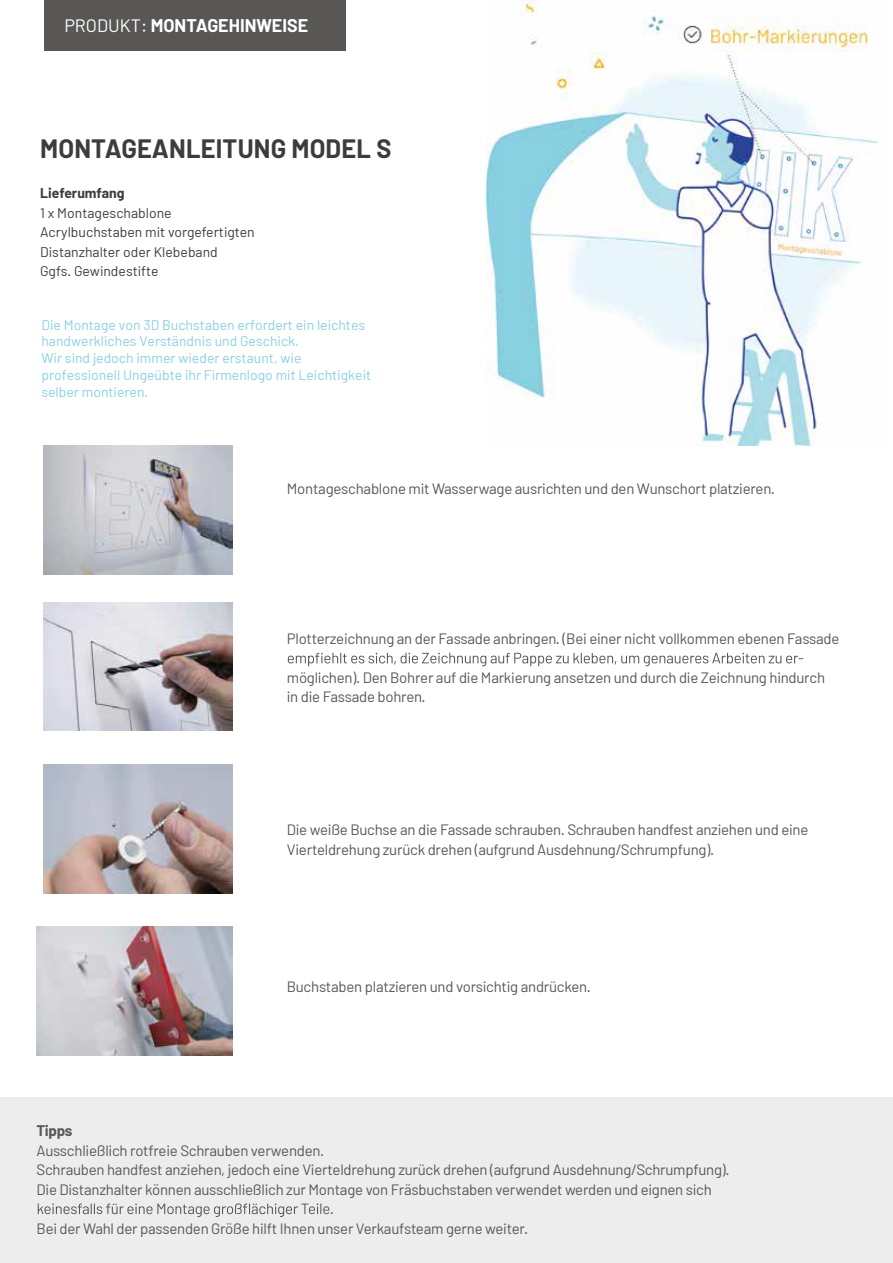
<style>
.page{position:relative;width:893px;height:1263px;background:#fff}
.page>*{position:absolute;margin:0;border:0;box-sizing:border-box;transform-origin:0 0}
.t1{font:700 25.95px "Barlow";letter-spacing:.005em;color:#3c3c3b}
.t2{font:700 18px "Barlow";color:#fff}
.t3{font:15px/19.5px "Barlow";letter-spacing:-.015em;color:#575756}
.t4{font:700 15px "Barlow";letter-spacing:-.015em;color:#575756}
.t5{font:13.95px/16.8px "Barlow";color:#88d1e0}
.t6{font:13.95px/19.4px "Barlow";color:#3c3c3b}
.t7{font:700 13.95px "Barlow";color:#3c3c3b}
.s1{font-weight:400}
</style>
<div class="page">
<div style="left:0;top:1098px;width:893px;height:165px;background:#ededed"></div>
<img style="left:487px;top:0;width:391px;height:446px">
<img style="left:37px;top:927px;width:196px;height:128px">
<div style="left:44px;top:0;width:301px;height:50px;background:#595756"></div>
<svg style="left:38px;top:1203px;width:295px;height:14px"></svg>
<img style="left:44px;top:602px;width:188px;height:128px">
<img style="left:43px;top:765px;width:190px;height:128px">
<svg style="left:288px;top:653px;width:515px;height:13px"></svg>
<img style="left:44px;top:446px;width:188px;height:128px">
<p class="t2" style="left:64px;top:14px;width:245px"><span class="s1">PRODUKT:</span> MONTAGEHINWEISE</p>
<h1 class="t1" style="left:40px;top:133px;width:353px">MONTAGEANLEITUNG MODEL S</h1>
<p class="t7" style="left:40px;top:185px;width:86px">Lieferumfang</p>
<p class="t6" style="left:40px;top:203px;width:216px">1 x Montageschablone<br>Acrylbuchstaben mit vorgefertigten<br>Distanzhalter oder Klebeband<br>Ggfs. Gewindestifte</p>
<p class="t5" style="left:41px;top:316px;width:331px">Die Montage von 3D Buchstaben erfordert ein leichtes handwerkliches Verständnis und Geschick.<br>Wir sind jedoch immer wieder erstaunt, wie professionell Ungeübte ihr Firmenlogo mit Leichtigkeit selber montieren.</p>
<p class="t3" style="left:287px;top:478px;width:490px">Montageschablone mit Wasserwage ausrichten und den Wunschort platzieren.</p>
<p class="t3" style="left:287px;top:628px;width:554px">Plotterzeichnung an der Fassade anbringen. (Bei einer nicht vollkommen ebenen Fassade</p>
<p class="t3" style="left:287px;top:667px;width:540px">möglichen). Den Bohrer auf die Markierung ansetzen und durch die Zeichnung hindurch in die Fassade bohren.</p>
<p class="t3" style="left:287px;top:820px;width:523px">Die weiße Buchse an die Fassade schrauben. Schrauben handfest anziehen und eine<br>Vierteldrehung zurück drehen (aufgrund Ausdehnung/Schrumpfung).</p>
<p class="t3" style="left:287px;top:977px;width:306px">Buchstaben platzieren und vorsichtig andrücken.</p>
<p class="t4" style="left:37px;top:1121px;width:37px">Tipps</p>
<p class="t3" style="left:37px;top:1140px;width:695px">Ausschließlich rotfreie Schrauben verwenden.<br>Schrauben handfest anziehen, jedoch eine Vierteldrehung zurück drehen (aufgrund Ausdehnung/Schrumpfung).<br>Die Distanzhalter können ausschließlich zur Montage von Fräsbuchstaben verwendet werden und eignen sich</p>
<p class="t3" style="left:37px;top:1218px;width:493px">Bei der Wahl der passenden Größe hilft Ihnen unser Verkaufsteam gerne weiter.</p>
</div>
